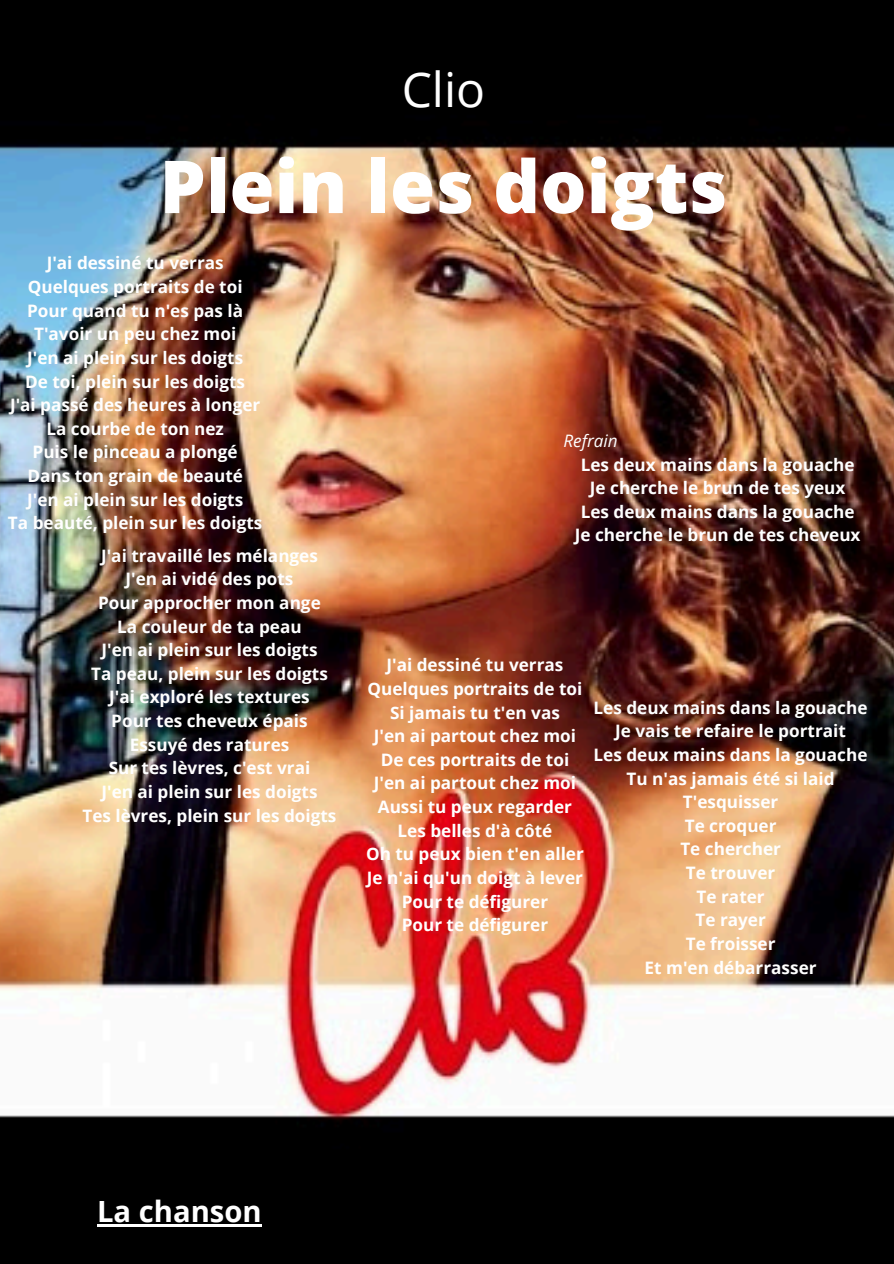
<style>
.page{position:relative;width:894px;height:1264px;background:#fff}
.page>*{position:absolute;margin:0;border:0;box-sizing:border-box;transform-origin:0 0}
.t1{font:800 73.05px "Open Sans";color:#fff}
.t2{font:48px "Open Sans";color:#fff}
.t3{font:700 29.25px "Open Sans";color:#fff}
.t4{font:700 17.1px/23.7px "Open Sans";color:#fff;text-align:center}
.t5{font:italic 17.1px "Open Sans";color:#fff}
</style>
<div class="page">
<img style="left:0;top:0;width:893px;height:1263px">
<hr style="left:97px;top:1224px;width:165px;height:2px;background:#fff">
<h4 class="t2" style="left:401px;top:55px;width:85px">Clio</h4>
<h1 class="t1" style="left:159px;top:135px;width:569px">Plein les doigts</h1>
<h2 class="t4" style="left:8px;top:251px;width:256px">J'ai dessiné tu verras<br>Quelques portraits de toi<br>Pour quand tu n'es pas là<br>T'avoir un peu chez moi<br>J'en ai plein sur les doigts<br>De toi, plein sur les doigts<br>J'ai passé des heures à longer<br>La courbe de ton nez<br>Puis le pinceau a plongé<br>Dans ton grain de beauté<br>J'en ai plein sur les doigts<br>Ta beauté, plein sur les doigts</h2>
<h4 class="t4" style="left:82px;top:543px;width:255px">J'ai travaillé les mélanges<br>J'en ai vidé des pots<br>Pour approcher mon ange<br>La couleur de ta peau<br>J'en ai plein sur les doigts<br>Ta peau, plein sur les doigts<br>J'ai exploré les textures<br>Pour tes cheveux épais<br>Essuyé des ratures<br>Sur tes lèvres, c'est vrai<br>J'en ai plein sur les doigts<br>Tes lèvres, plein sur les doigts</h4>
<p class="t5" style="left:563px;top:428px;width:56px">Refrain</p>
<p class="t4" style="left:580px;top:452px;width:275px">Les deux mains dans la gouache</p>
<p class="t4" style="left:589px;top:475px;width:257px">Je cherche le brun de tes yeux</p>
<p class="t4" style="left:580px;top:499px;width:275px">Les deux mains dans la gouache</p>
<h4 class="t4" style="left:574px;top:523px;width:287px">Je cherche le brun de tes cheveux</h4>
<h4 class="t4" style="left:366px;top:652px;width:219px">J'ai dessiné tu verras<br>Quelques portraits de toi<br>Si jamais tu t'en vas<br>J'en ai partout chez moi<br>De ces portraits de toi<br>J'en ai partout chez moi<br>Aussi tu peux regarder<br>Les belles d'à côté<br>Oh tu peux bien t'en aller<br>Je n'ai qu'un doigt à lever<br>Pour te défigurer<br>Pour te défigurer</h4>
<h3 class="t4" style="left:593px;top:695px;width:275px">Les deux mains dans la gouache<br>Je vais te refaire le portrait<br>Les deux mains dans la gouache<br>Tu n'as jamais été si laid<br>T'esquisser<br>Te croquer<br>Te chercher<br>Te trouver<br>Te rater<br>Te rayer<br>Te froisser<br>Et m'en débarrasser</h3>
<p class="t3" style="left:97px;top:1191px;width:166px">La chanson</p>
</div>
